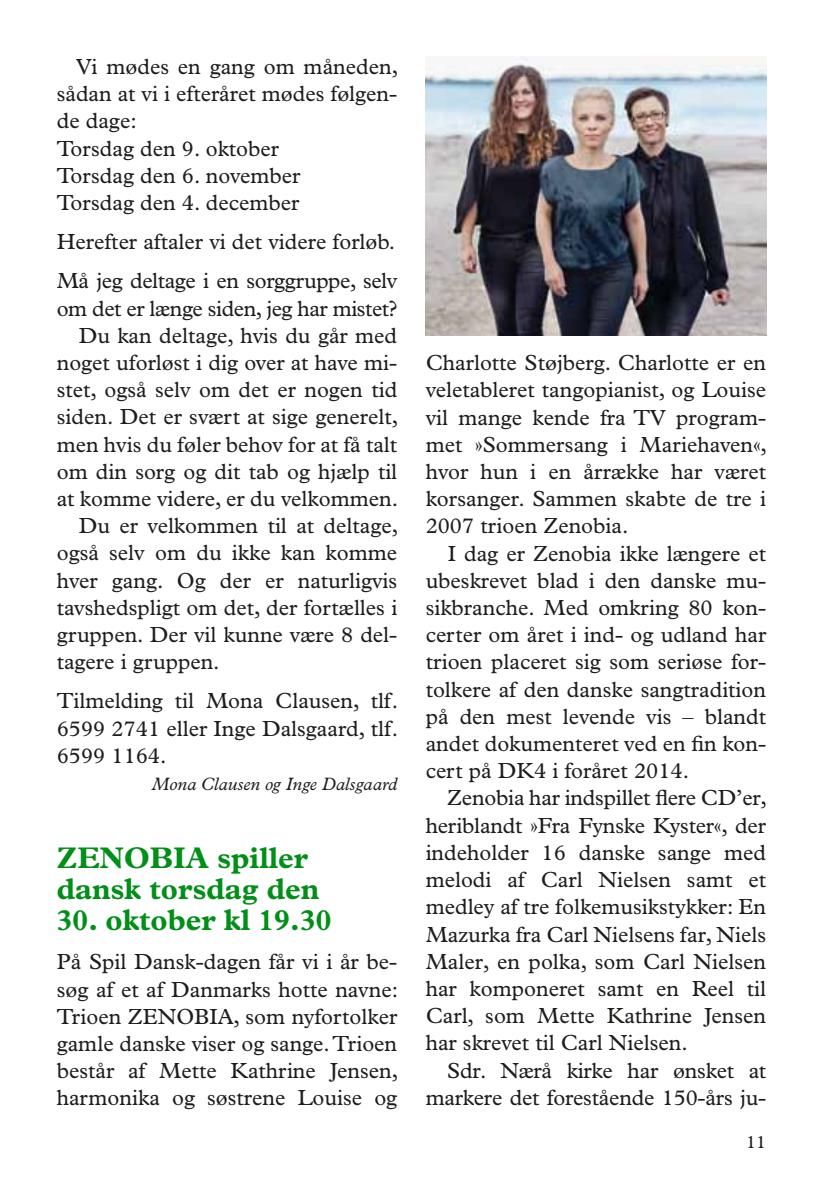
<style>
.page{position:relative;width:840px;height:1191px;background:#fff}
.page>*{position:absolute;margin:0;border:0;box-sizing:border-box;transform-origin:0 0}
.t1{font:700 30px/31.2px "Plantin";color:#008f17}
.t2{font:22px/27.2px "Plantin";color:#1d1d1b;text-align:justify}
.t3{font:22px "Plantin";letter-spacing:-.02em;color:#1d1d1b}
.t4{font:italic 18px "Plantin";color:#1d1d1b}
.t5{font:18px "Plantin";color:#1d1d1b}
</style>
<div class="page">
<img style="left:425px;top:57px;width:340px;height:278px">
<p class="t2" style="left:57px;top:53px;width:343px;text-align:left;text-indent:19px">Vi mødes en gang om måneden, sådan at vi i efteråret mødes følgen&shy;de dage:<br>Torsdag den 9. oktober<br>Torsdag den 6. november<br>Torsdag den 4. december</p>
<p class="t2" style="left:57px;top:222px;width:342px;line-height:39.2px">Herefter aftaler vi det videre forløb.<br>Må jeg deltage i en sorggruppe, selv</p>
<p class="t3" style="left:57px;top:295px;width:342px">om det er længe siden, jeg har mistet?</p>
<p class="t2" style="left:79px;top:321px;width:320px">Du kan deltage, hvis du går med</p>
<p class="t2" style="left:57px;top:349px;width:342px">noget uforløst i dig over at have mi-</p>
<p class="t2" style="left:57px;top:376px;width:342px">stet, også selv om det er nogen tid</p>
<p class="t2" style="left:57px;top:403px;width:343px">siden. Det er svært at sige generelt,</p>
<p class="t2" style="left:57px;top:430px;width:342px">men hvis du føler behov for at få talt</p>
<p class="t2" style="left:57px;top:457px;width:342px">om din sorg og dit tab og hjælp til</p>
<p class="t2" style="left:57px;top:485px;width:343px">at komme videre, er du velkommen.</p>
<p class="t2" style="left:79px;top:512px;width:321px">Du er velkommen til at deltage,</p>
<p class="t2" style="left:57px;top:539px;width:342px">også selv om du ikke kan komme</p>
<p class="t2" style="left:57px;top:566px;width:342px">hver gang. Og der er naturligvis</p>
<p class="t2" style="left:57px;top:593px;width:342px">tavshedspligt om det, der fortælles i</p>
<p class="t2" style="left:57px;top:621px;width:342px">gruppen. Der vil kunne være 8 del-</p>
<p class="t2" style="left:57px;top:648px;width:164px">tagere i gruppen.</p>
<p class="t2" style="left:57px;top:687px;width:343px">Tilmelding til Mona Clausen, tlf.<br>6599 2741 eller Inge Dalsgaard, tlf.<br>6599 1164.</p>
<p class="t4" style="left:152px;top:773px;width:247px">Mona Clausen og Inge Dalsgaard</p>
<h1 class="t1" style="left:57px;top:841px;width:264px">ZENOBIA spiller dansk torsdag den</h1>
<h1 class="t1" style="left:57px;top:904px;width:276px">30. oktober kl 19.30</h1>
<p class="t2" style="left:57px;top:948px;width:342px">På Spil Dansk-dagen får vi i år be&shy;søg af et af Danmarks hotte navne:<br>Trioen ZENOBIA, som nyfortolker gamle danske viser og sange. Trioen består af Mette Kathrine Jensen, harmonika og søstrene Louise og</p>
<p class="t2" style="left:425px;top:349px;width:343px">Charlotte Støjberg. Charlotte er en veletableret tangopianist, og Louise vil mange kende fra TV program&shy;met »Sommersang i Mariehaven«, hvor hun i en årrække har været korsanger. Sammen skabte de tre i 2007 trioen Zenobia.</p>
<p class="t2" style="left:425px;top:539px;width:342px;text-indent:22px">I dag er Zenobia ikke længere et ubeskrevet blad i den danske mu&shy;sikbranche. Med omkring 80 kon&shy;certer om året i ind- og udland har trioen placeret sig som seriøse for&shy;tolkere af den danske sangtradition på den mest levende vis – blandt andet dokumenteret ved en fin kon&shy;cert på DK4 i foråret 2014.</p>
<p class="t2" style="left:425px;top:784px;width:343px;text-indent:22px">Zenobia har indspillet flere CD’er, heriblandt »Fra Fynske Kyster«, der indeholder 16 danske sange med melodi af Carl Nielsen samt et medley af tre folkemusikstykker: En Mazurka fra Carl Nielsens far, Niels Maler, en polka, som Carl Nielsen har komponeret samt en Reel til Carl, som Mette Kathrine Jensen har skrevet til Carl Nielsen.</p>
<p class="t2" style="left:425px;top:1056px;width:342px;text-align:right">Sdr. Nærå kirke har ønsket at markere det forestående 150-års ju-</p>
<p class="t5" style="left:745px;top:1132px;width:21px">11</p>
</div>
